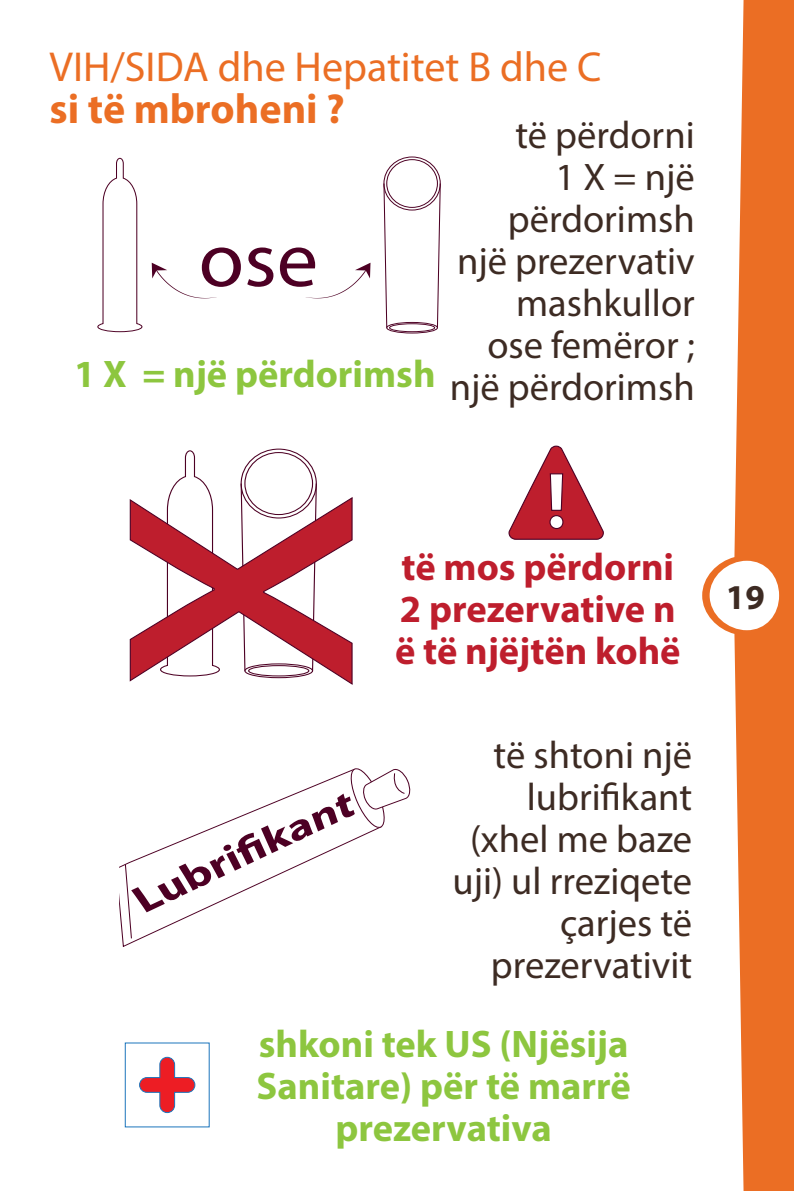
<style>
.page{position:relative;width:794px;height:1191px;background:#fff}
.page>*{position:absolute;margin:0;border:0;box-sizing:border-box;transform-origin:0 0}
.t1{font:700 condensed 80.15px "Myriad Pro";color:#fff;scale:1.07 1}
.t2{font:77.7px "Myriad Pro";color:#4d0024;scale:1.06 1}
.t3{font:42px/42px "Myriad Pro";color:#eb6e24}
.t4{font:38.5px/42px "Myriad Pro";color:#3d2b23;text-align:right}
.t5{font:700 38.5px/42px "Myriad Pro";color:#8dc63f;text-align:center}
.t6{font:700 38.5px/42px "Myriad Pro";color:#be1e2d}
.t7{font:700 35px "Myriad Pro";color:#3d2b23}
.s1{font-weight:700}
</style>
<div class="page">
<svg style="left:702px;top:0;width:92px;height:1191px;fill:#eb6e24"></svg>
<svg style="left:119px;top:768px;width:292px;height:171px"></svg>
<svg style="left:97px;top:157px;width:46px;height:175px"></svg>
<div style="left:383px;top:157px;width:58px;height:53px;border:1px solid #4d0024;border-radius:50%"></div>
<div style="left:386px;top:159px;width:52px;height:49px;border:1px solid #4d0024;border-radius:50%"></div>
<div style="left:386px;top:322px;width:52px;height:11px;border:1px solid #4d0024;border-radius:50%"></div>
<div style="left:389px;top:323px;width:46px;height:9px;border:1px solid #4d0024;border-radius:50%"></div>
<svg style="left:383px;top:183px;width:5px;height:145px"></svg>
<svg style="left:436px;top:183px;width:5px;height:145px"></svg>
<svg style="left:152px;top:263px;width:65px;height:35px"></svg>
<svg style="left:306px;top:263px;width:64px;height:35px"></svg>
<svg style="left:240px;top:482px;width:6px;height:14px"></svg>
<svg style="left:311px;top:482px;width:6px;height:14px"></svg>
<svg style="left:168px;top:450px;width:43px;height:46px"></svg>
<svg style="left:129px;top:496px;width:224px;height:189px"></svg>
<svg style="left:508px;top:445px;width:96px;height:95px"></svg>
<svg style="left:139px;top:1056px;width:57px;height:57px"></svg>
<p class="t3" style="left:50px;top:45px;width:553px">VIH/SIDA dhe Hepatitet B dhe C <span class="s1">si të mbroheni ?</span></p>
<p class="t4" style="left:450px;top:113px;width:246px">të përdorni<br>1 X = një përdorimsh një prezervativ mashkullor<br>ose femëror ; një përdorimsh</p>
<p class="t2" style="left:199px;top:212px;width:114px">ose</p>
<p class="t5" style="left:74px;top:352px;width:363px">1 X = një përdorimsh</p>
<p class="t1" style="left:546px;top:451px;width:20px">!</p>
<p class="t6" style="left:395px;top:545px;width:287px">të mos përdorni<br>2 prezervative n ë të njëjtën kohë</p>
<p class="t4" style="left:452px;top:733px;width:241px">të shtoni një lubrifikant (xhel me baze uji) ul rreziqete çarjes të prezervativit</p>
<p class="t5" style="left:256px;top:1022px;width:376px">shkoni tek US (Njësija<br>Sanitare) për të marrë prezervativa</p>
<p class="t7" style="left:726px;top:574px;width:40px">19</p>
</div>
